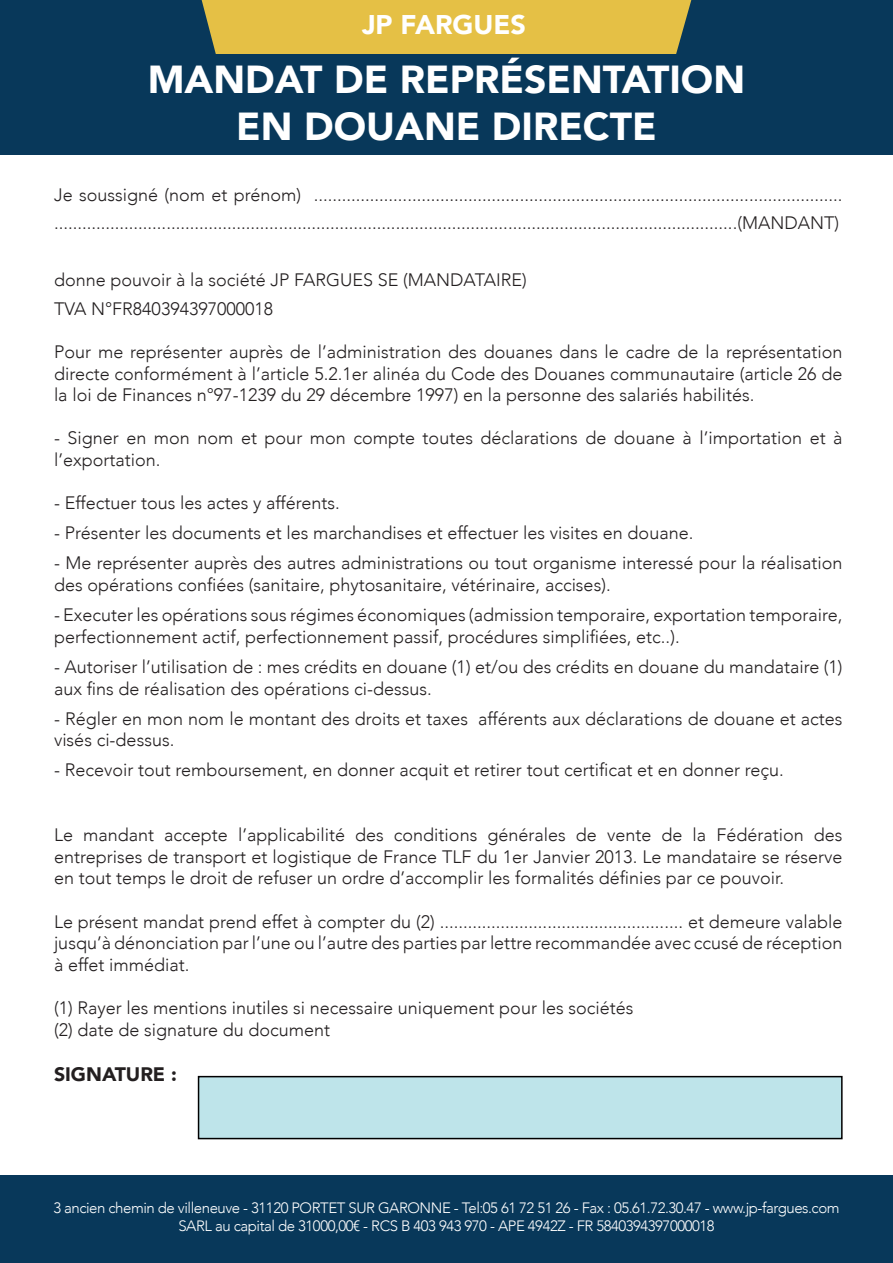
<style>
.page{position:relative;width:893px;height:1263px;background:#fff}
.page>*{position:absolute;margin:0;border:0;box-sizing:border-box;transform-origin:0 0}
.t1{font:900 39px/46.8px "Avenir";color:#fff;text-align:center}
.t2{font:900 27px "Avenir";color:#fff}
.t3{font:900 19.5px "Avenir";color:#231f20}
.t4{font:300 18px/21.6px "Avenir";color:#231f20}
.t5{font:300 15px/18px "Avenir";letter-spacing:-.03em;color:#fff;text-align:center}
</style>
<div class="page">
<div style="left:0;top:0;width:893px;height:154px;background:#08385a"></div>
<div style="left:0;top:1175px;width:893px;height:88px;background:#08385a"></div>
<div style="left:202px;top:0;width:489px;height:54px;background:#e5c045"></div>
<div style="left:198px;top:1076px;width:645px;height:63px;background:#bee4ea;border:2px solid #000001"></div>
<h2 class="t2" style="left:362px;top:2px;width:166px">JP FARGUES</h2>
<h1 class="t1" style="left:148px;top:55px;width:599px">MANDAT DE REPRÉSENTATION<br>EN DOUANE DIRECTE</h1>
<p class="t4" style="left:54px;top:180px;width:790px;line-height:28.5px">Je soussigné (nom et prénom) ................................................................................................................. ..................................................................................................................................................(MANDANT)</p>
<p class="t4" style="left:54px;top:266px;width:474px;line-height:28.5px">donne pouvoir à la société JP FARGUES SE (MANDATAIRE)<br>TVA N°FR840394397000018</p>
<p class="t4" style="left:54px;top:341px;width:790px;text-align:justify">Pour me représenter auprès de l’administration des douanes dans le cadre de la représentation directe conformément à l’article 5.2.1er alinéa du Code des Douanes communautaire (article 26 de la loi de Finances n°97-1239 du 29 décembre 1997) en la personne des salariés habilités.</p>
<p class="t4" style="left:54px;top:427px;width:790px">- Signer en mon nom et pour mon compte toutes déclarations de douane à l’importation et à l’exportation.</p>
<p class="t4" style="left:54px;top:492px;width:287px">- Effectuer tous les actes y afférents.</p>
<p class="t4" style="left:54px;top:522px;width:641px">- Présenter les documents et les marchandises et effectuer les visites en douane.</p>
<p class="t4" style="left:54px;top:552px;width:790px">- Me représenter auprès des autres administrations ou tout organisme interessé pour la réalisation des opérations confiées (sanitaire, phytosanitaire, vétérinaire, accises).</p>
<p class="t4" style="left:54px;top:604px;width:790px">- Executer les opérations sous régimes économiques (admission temporaire, exportation temporaire, perfectionnement actif, perfectionnement passif, procédures simplifiées, etc..).</p>
<p class="t4" style="left:54px;top:656px;width:790px">- Autoriser l’utilisation de : mes crédits en douane (1) et/ou des crédits en douane du mandataire (1) aux fins de réalisation des opérations ci-dessus.</p>
<p class="t4" style="left:54px;top:708px;width:790px">- Régler en mon nom le montant des droits et taxes afférents aux déclarations de douane et actes visés ci-dessus.</p>
<p class="t4" style="left:54px;top:759px;width:731px">- Recevoir tout remboursement, en donner acquit et retirer tout certificat et en donner reçu.</p>
<p class="t4" style="left:54px;top:824px;width:790px;text-align:justify">Le mandant accepte l’applicabilité des conditions générales de vente de la Fédération des entreprises de transport et logistique de France TLF du 1er Janvier 2013. Le mandataire se réserve en tout temps le droit de refuser un ordre d’accomplir les formalités définies par ce pouvoir.</p>
<p class="t4" style="left:54px;top:910px;width:790px;text-align:justify">Le présent mandat prend effet à compter du (2) .................................................... et demeure valable jusqu’à dénonciation par l’une ou l’autre des parties par lettre recommandée avec ccusé de réception à effet immédiat.</p>
<p class="t4" style="left:54px;top:997px;width:581px">(1) Rayer les mentions inutiles si necessaire uniquement pour les sociétés (2) date de signature du document</p>
<p class="t3" style="left:54px;top:1057px;width:124px">SIGNATURE :</p>
<p class="t5" style="left:53px;top:1199px;width:788px">3 ancien chemin de villeneuve - 31120 PORTET SUR GARONNE - Tel:05 61 72 51 26 - Fax : 05.61.72.30.47 - www.jp-fargues.com<br>SARL au capital de 31000,00€ - RCS B 403 943 970 - APE 4942Z - FR 5840394397000018</p>
</div>
